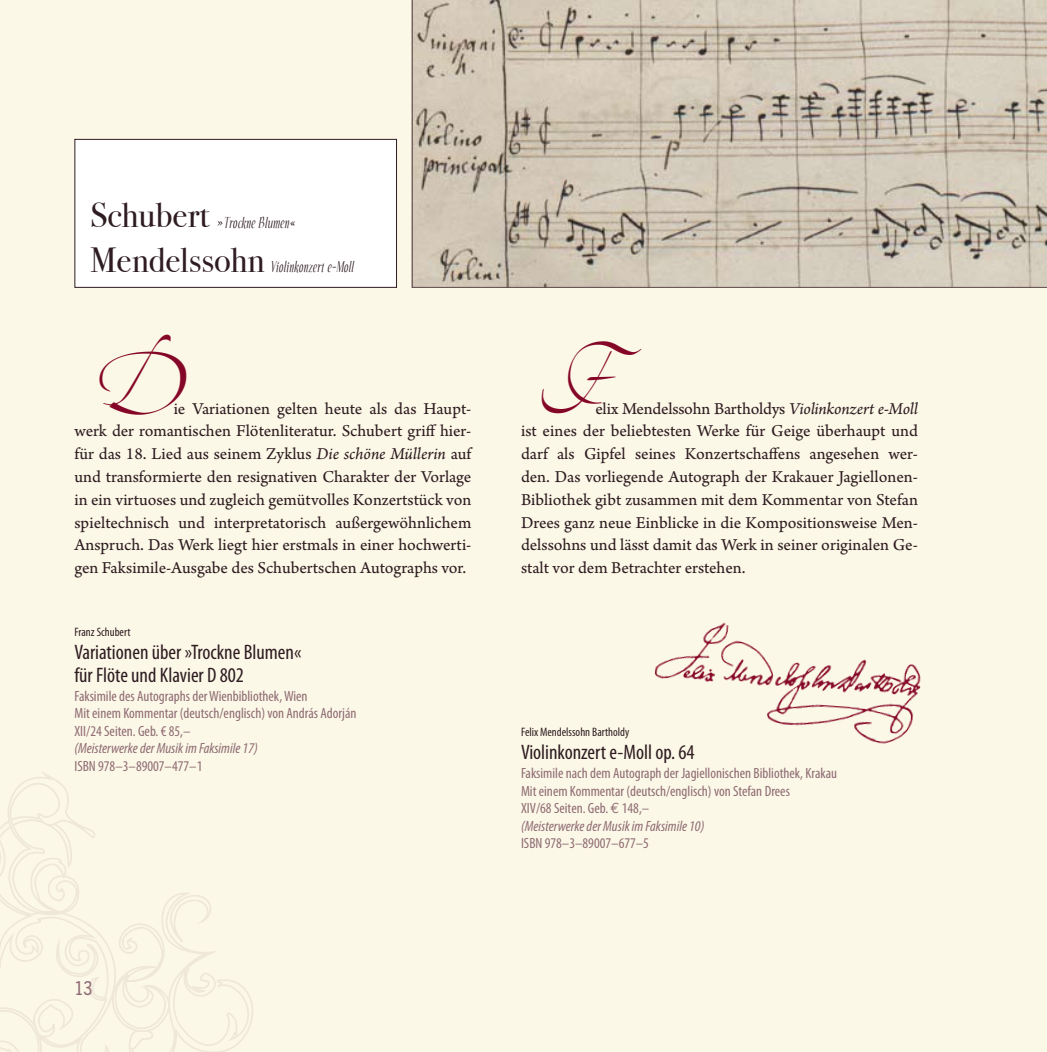
<style>
.page{position:relative;width:1047px;height:1052px;background:#fcf8e7}
.page>*{position:absolute;margin:0;border:0;box-sizing:border-box;transform-origin:0 0}
.t1{font:35px/44.6px "Bodoni Svty Two OSITCTT Book";color:#2e1c21}
.t2{font:condensed 21px/22.8px "Myriad Pro";color:#2e1c21}
.t3{font:condensed 19.25px "Trade Gothic Next LT Pro";color:#8e6b73}
.t4{font:17.5px/22.8px "Arno Pro Sm Text";letter-spacing:-.005em;color:#2e1c21;text-align:justify}
.t5{font:italic 15.75px "Echelon";letter-spacing:.03em;color:#2e1c21}
.t6{font:condensed 14.88px/17.5px "Myriad Pro";color:#8e6b73}
.t7{font:italic condensed 14.88px "Myriad Pro";color:#8e6b73}
.t8{font:condensed 12.25px "Myriad Pro";color:#2e1c21}
.s1{font-family:"Arno Pro Italic Sm Text"}
.s2{font-family:"Euro Mono";font-stretch:normal}
.s3{font-style:italic}
</style>
<div class="page">
<img style="left:655px;top:622px;width:266px;height:122px">
<svg style="left:412px;top:0;width:635px;height:288px;background:#c7bdae"></svg>
<div style="left:75px;top:139px;width:321px;height:148px;background:#fff"></div>
<div style="left:74px;top:139px;width:323px;height:149px;border:1px solid #2e1c21"></div>
<svg style="left:0;top:772px;width:253px;height:280px"></svg>
<h1 class="t1" style="left:90px;top:193px;width:176px">Schubert<br>Mendelssohn</h1>
<p class="t5" style="left:216px;top:215px;width:81px">»Trockne Blumen«</p>
<p class="t5" style="left:270px;top:259px;width:84px">Violinkonzert e-Moll</p>
<p class="t4" style="left:74px;top:398px;width:398px;text-indent:99px">ie Variationen gelten heute als das Haupt&shy;werk der romantischen Flötenliteratur. Schubert griff hier&shy;für das 18. Lied aus seinem Zyklus <span class="s1">Die schöne Müllerin</span> auf und transformierte den resignativen Charakter der Vorlage in ein virtuoses und zugleich gemütvolles Konzertstück von spieltechnisch und interpretatorisch außergewöhnlichem Anspruch. Das Werk liegt hier erstmals in einer hochwerti&shy;gen Faksimile-Ausgabe des Schubertschen Autographs vor.</p>
<p class="t8" style="left:74px;top:624px;width:58px">Franz Schubert</p>
<p class="t2" style="left:74px;top:640px;width:228px">Variationen über »Trockne Blumen« für Flöte und Klavier D 802</p>
<p class="t6" style="left:74px;top:687px;width:283px">Faksimile des Autographs der Wienbibliothek, Wien<br>Mit einem Kommentar (deutsch/englisch) von András Adorján<br>XII/24 Seiten. Geb. € 85,–</p>
<p class="t7" style="left:74px;top:739px;width:185px">(Meisterwerke der Musik im Faksimile 17)</p>
<p class="t6" style="left:74px;top:757px;width:129px">ISBN 978–3–89007–477–1</p>
<p class="t4" style="left:521px;top:398px;width:398px;text-indent:74px">elix Mendelssohn Bartholdys <span class="s1">Violinkonzert e-Moll </span>ist eines der beliebtesten Werke für Geige überhaupt und darf als Gipfel seines Konzertschaffens angesehen wer&shy;den. Das vorliegende Autograph der Krakauer Jagiellonen-Bibliothek gibt zusammen mit dem Kommentar von Stefan Drees ganz neue Einblicke in die Kompositionsweise Men&shy;delssohns und lässt damit das Werk in seiner originalen Ge&shy;stalt vor dem Betrachter erstehen.</p>
<p class="t8" style="left:521px;top:724px;width:110px">Felix Mendelssohn Bartholdy</p>
<p class="t2" style="left:521px;top:740px;width:175px">Violinkonzert e-Moll op. 64</p>
<p class="t6" style="left:521px;top:764px;width:318px">Faksimile nach dem Autograph der Jagiellonischen Bibliothek, Krakau Mit einem Kommentar (deutsch/englisch) von Stefan Drees<br>XIV/68 Seiten. Geb. <span class="s2">E</span> 148,–<br><span class="s3">(Meisterwerke der Musik im Faksimile 10)</span></p>
<p class="t6" style="left:521px;top:834px;width:129px">ISBN 978–3–89007–677–5</p>
<p class="t3" style="left:74px;top:975px;width:20px">13</p>
</div>
